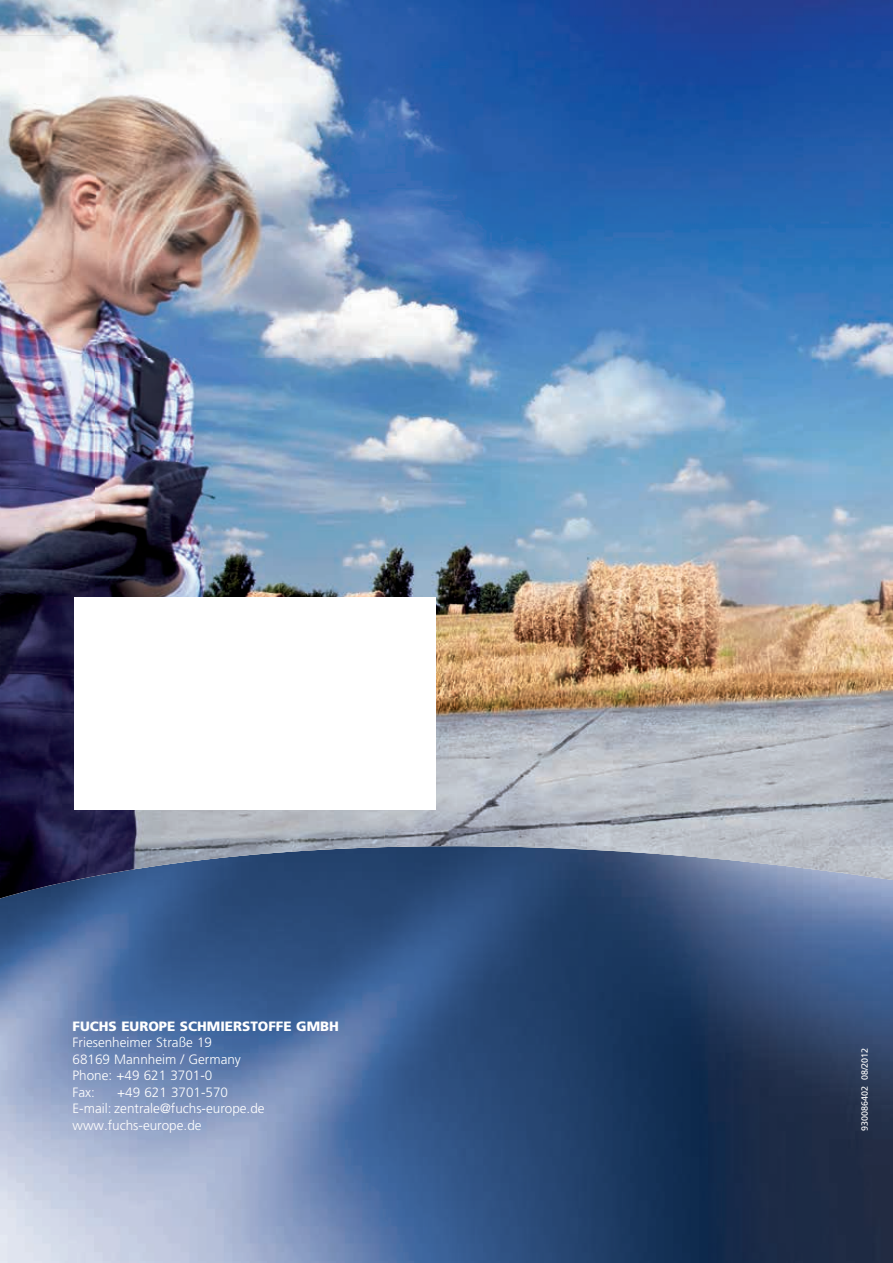
<style>
.page{position:relative;width:893px;height:1263px;background:#fff}
.page>*{position:absolute;margin:0;border:0;box-sizing:border-box;transform-origin:0 0}
.t1{font:300 13.5px/16.5px "Frutiger LT Std";color:#fff}
.t2{font:900 13.5px "Frutiger LT Std";color:#fff}
.t3{font:9px "Frutiger LT Std";color:#fff}
</style>
<div class="page">
<img style="left:0;top:959px;width:893px;height:304px">
<svg style="left:0;top:880px;width:893px;height:79px;background:#395785"></svg>
<img style="left:0;top:0;width:893px;height:880px">
<img style="left:96px;top:35px;width:289px;height:841px">
<img style="left:0;top:35px;width:96px;height:863px">
<div style="left:74px;top:597px;width:361px;height:213px;background:#fff"></div>
<p class="t2" style="left:73px;top:1018px;width:268px">FUCHS EUROPE SCHMIERSTOFFE GMBH</p>
<p class="t1" style="left:73px;top:1034px;width:170px">Friesenheimer Straße 19<br>68169 Mannheim / Germany<br>Phone: +49 621 3701-0<br>Fax:</p>
<p class="t1" style="left:73px;top:1084px;width:194px;text-indent:45px">+49 621 3701-570<br>E-mail: zentrale@fuchs-europe.de www.fuchs-europe.de</p>
<p class="t3" style="left:859px;top:1131px;width:85px;rotate:-90deg">930086402 08/2012</p>
</div>
